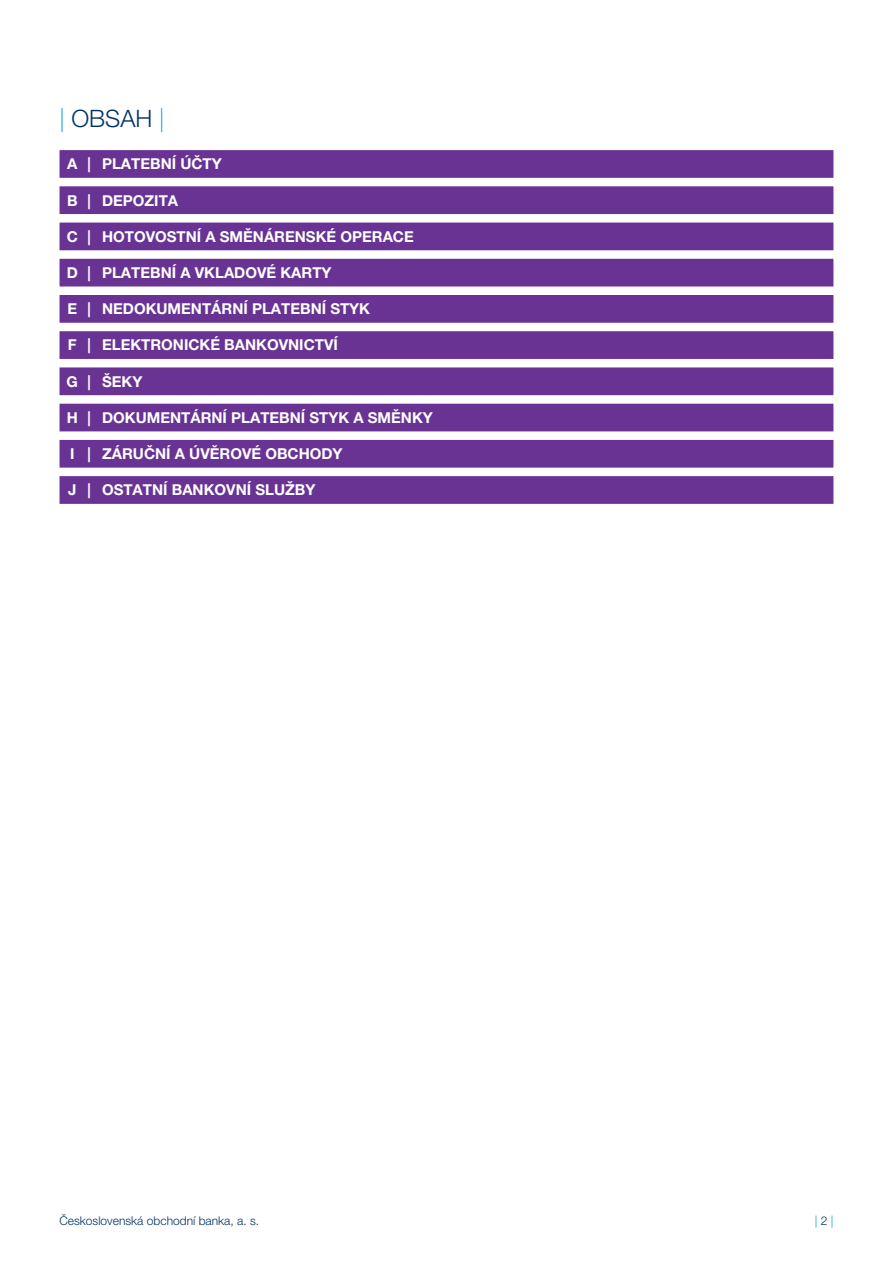
<style>
.page{position:relative;width:893px;height:1263px;background:#fff}
.page>*{position:absolute;margin:0;border:0;box-sizing:border-box;transform-origin:0 0}
.t1{font:300 24px "Helvetica Neue LT Pro";color:#036}
.Obsah_nadpisy{font:700 15px "Helvetica Neue LT Pro";color:#fff}
.t2{font:300 12px "Helvetica Neue LT Pro";color:#036}
.t3{font:300 12px "Helvetica Neue LT Pro";color:#0099cd}
.s1{font-weight:100;color:#0099cd}
.s2{color:#036}
</style>
<div class="page">
<svg style="left:60px;top:150px;width:773px;height:354px;fill:#693393"></svg>
<p class="t1" style="left:60px;top:103px;width:106px"><span class="s1">|</span> OBSAH <span class="s1">|</span></p>
<p class="Obsah_nadpisy" style="left:67px;top:155px;width:12px">A</p>
<p class="Obsah_nadpisy" style="left:88px;top:155px;width:5px">|</p>
<p class="Obsah_nadpisy" style="left:102px;top:155px;width:121px">PLATEBNÍ ÚČTY</p>
<p class="Obsah_nadpisy" style="left:67px;top:191px;width:12px">B</p>
<p class="Obsah_nadpisy" style="left:88px;top:191px;width:5px">|</p>
<p class="Obsah_nadpisy" style="left:102px;top:191px;width:78px">DEPOZITA</p>
<p class="Obsah_nadpisy" style="left:67px;top:227px;width:13px">C</p>
<p class="Obsah_nadpisy" style="left:88px;top:227px;width:5px">|</p>
<p class="Obsah_nadpisy" style="left:102px;top:227px;width:313px">HOTOVOSTNÍ A SMĚNÁRENSKÉ OPERACE</p>
<p class="Obsah_nadpisy" style="left:67px;top:263px;width:13px">D</p>
<p class="Obsah_nadpisy" style="left:88px;top:263px;width:5px">|</p>
<p class="Obsah_nadpisy" style="left:102px;top:263px;width:231px">PLATEBNÍ A VKLADOVÉ KARTY</p>
<p class="Obsah_nadpisy" style="left:67px;top:300px;width:11px">E</p>
<p class="Obsah_nadpisy" style="left:88px;top:300px;width:5px">|</p>
<p class="Obsah_nadpisy" style="left:102px;top:300px;width:270px">NEDOKUMENTÁRNÍ PLATEBNÍ STYK</p>
<p class="Obsah_nadpisy" style="left:68px;top:336px;width:10px">F</p>
<p class="Obsah_nadpisy" style="left:88px;top:336px;width:5px">|</p>
<p class="Obsah_nadpisy" style="left:102px;top:336px;width:237px">ELEKTRONICKÉ BANKOVNICTVÍ</p>
<p class="Obsah_nadpisy" style="left:67px;top:372px;width:13px">G</p>
<p class="Obsah_nadpisy" style="left:88px;top:372px;width:5px">|</p>
<p class="Obsah_nadpisy" style="left:102px;top:372px;width:42px">ŠEKY</p>
<p class="Obsah_nadpisy" style="left:67px;top:408px;width:13px">H</p>
<p class="Obsah_nadpisy" style="left:88px;top:408px;width:5px">|</p>
<p class="Obsah_nadpisy" style="left:102px;top:408px;width:332px">DOKUMENTÁRNÍ PLATEBNÍ STYK A SMĚNKY</p>
<p class="Obsah_nadpisy" style="left:70px;top:444px;width:6px">I</p>
<p class="Obsah_nadpisy" style="left:88px;top:444px;width:5px">|</p>
<p class="Obsah_nadpisy" style="left:102px;top:444px;width:242px">ZÁRUČNÍ A ÚVĚROVÉ OBCHODY</p>
<p class="Obsah_nadpisy" style="left:68px;top:481px;width:10px">J</p>
<p class="Obsah_nadpisy" style="left:88px;top:481px;width:5px">|</p>
<p class="Obsah_nadpisy" style="left:102px;top:481px;width:215px">OSTATNÍ BANKOVNÍ SLUŽBY</p>
<p class="t2" style="left:60px;top:1213px;width:201px">Československá obchodní banka, a. s.</p>
<p class="t3" style="left:815px;top:1213px;width:20px">| <span class="s2">2</span> |</p>
</div>
